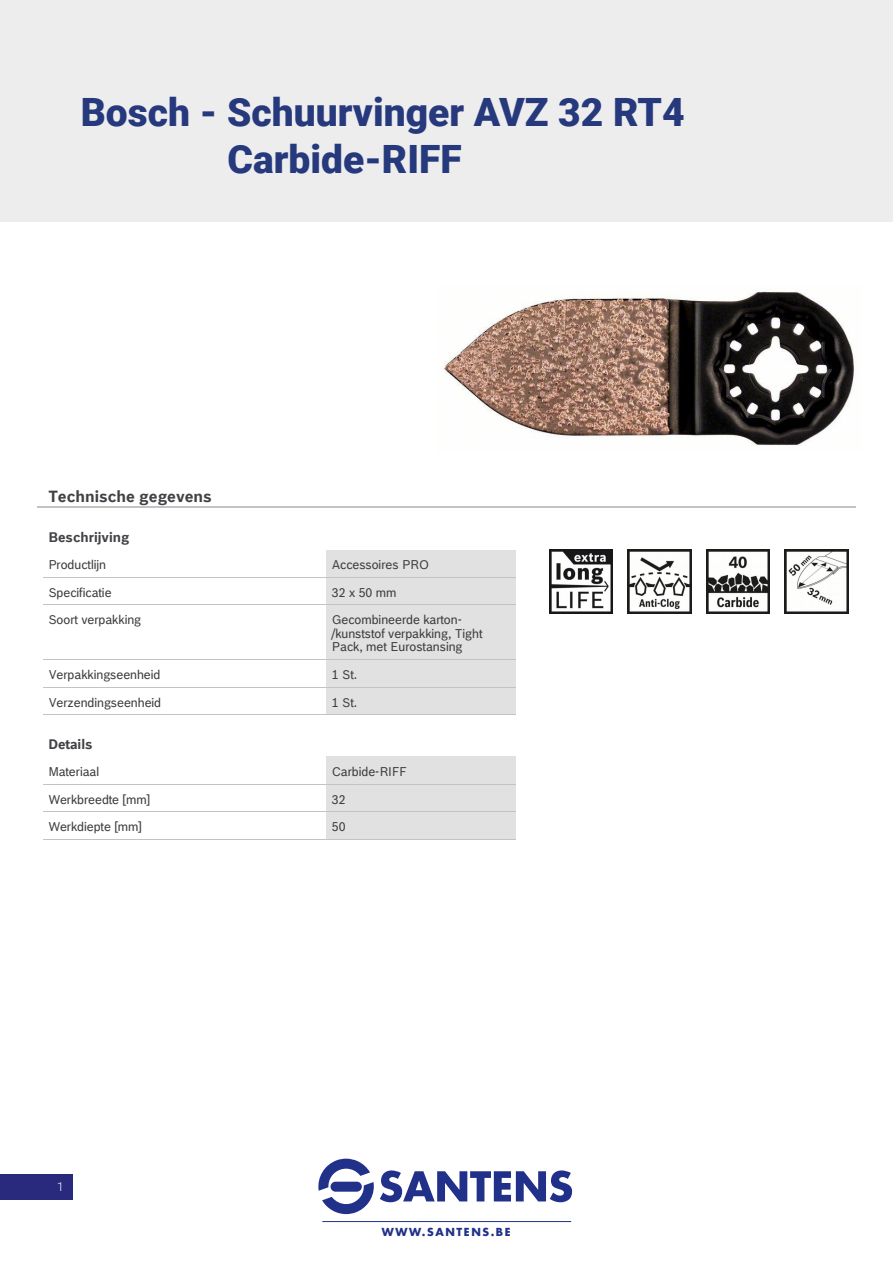
<style>
.page{position:relative;width:893px;height:1263px;background:#fff}
.page>*{position:absolute;margin:0;border:0;box-sizing:border-box;transform-origin:0 0}
.t1{font:900 39px/46.8px "Roboto";color:#26397d}
.t2{font:700 15.75px "Bosch Office Sans";color:#404245}
.t3{font:700 13.5px "Bosch Office Sans";color:#404245}
.t4{font:12.3px/13.5px "Bosch Office Sans";color:#3d3d3d}
.t5{font:300 12px "Roboto";color:#fff}
.t6{font:700 10.8px "Futura Std";letter-spacing:.145em;color:#213189}
</style>
<div class="page">
<div style="left:0;top:1174px;width:72px;height:25px;background:#292a7e"></div>
<svg style="left:380px;top:1170px;width:192px;height:32px"></svg>
<svg style="left:318px;top:1159px;width:56px;height:55px"></svg>
<div style="left:330px;top:1182px;width:32px;height:10px;background:#213189;border-radius:5px"></div>
<hr style="left:322px;top:1221px;width:249px;height:1px;background:#213189">
<div style="left:0;top:0;width:893px;height:221px;background:#ededed"></div>
<hr style="left:37px;top:507px;width:819px;height:1px;background:#c3c3c4">
<div style="left:326px;top:550px;width:189px;height:27px;background:#e1e1e2"></div>
<div style="left:326px;top:577px;width:189px;height:28px;background:#e1e1e2"></div>
<div style="left:326px;top:605px;width:189px;height:54px;background:#e1e1e2"></div>
<div style="left:326px;top:659px;width:189px;height:28px;background:#e1e1e2"></div>
<div style="left:326px;top:687px;width:189px;height:28px;background:#e1e1e2"></div>
<hr style="left:43px;top:577px;width:283px;height:1px;background:#c3c3c4">
<hr style="left:326px;top:577px;width:189px;height:1px;background:#c3c3c4">
<hr style="left:43px;top:605px;width:283px;height:1px;background:#c3c3c4">
<hr style="left:326px;top:605px;width:189px;height:1px;background:#c3c3c4">
<hr style="left:43px;top:659px;width:283px;height:1px;background:#c3c3c4">
<hr style="left:326px;top:659px;width:189px;height:1px;background:#c3c3c4">
<hr style="left:43px;top:687px;width:283px;height:1px;background:#c3c3c4">
<hr style="left:43px;top:714px;width:283px;height:1px;background:#c3c3c4">
<hr style="left:326px;top:687px;width:189px;height:1px;background:#c3c3c4">
<hr style="left:326px;top:714px;width:189px;height:1px;background:#c3c3c4">
<div style="left:326px;top:757px;width:189px;height:27px;background:#e1e1e2"></div>
<div style="left:326px;top:784px;width:189px;height:28px;background:#e1e1e2"></div>
<div style="left:326px;top:812px;width:189px;height:27px;background:#e1e1e2"></div>
<hr style="left:43px;top:784px;width:283px;height:1px;background:#c3c3c4">
<hr style="left:326px;top:784px;width:189px;height:1px;background:#c3c3c4">
<hr style="left:43px;top:811px;width:283px;height:1px;background:#c3c3c4">
<hr style="left:43px;top:839px;width:283px;height:1px;background:#c3c3c4">
<hr style="left:326px;top:811px;width:189px;height:1px;background:#c3c3c4">
<hr style="left:326px;top:839px;width:189px;height:1px;background:#c3c3c4">
<img style="left:444px;top:291px;width:410px;height:155px">
<img style="left:549px;top:549px;width:64px;height:64px">
<img style="left:627px;top:549px;width:64px;height:64px">
<img style="left:706px;top:549px;width:64px;height:64px">
<img style="left:784px;top:549px;width:64px;height:64px">
<p class="t1" style="left:227px;top:87px;width:459px;text-indent:-147px">Bosch - Schuurvinger AVZ 32 RT4<br>Carbide-RIFF</p>
<p class="t2" style="left:48px;top:487px;width:165px">Technische gegevens</p>
<p class="t3" style="left:48px;top:529px;width:82px">Beschrijving</p>
<p class="t4" style="left:48px;top:558px;width:59px">Productlijn</p>
<p class="t4" style="left:332px;top:558px;width:98px">Accessoires PRO</p>
<p class="t4" style="left:48px;top:585px;width:65px">Specificatie</p>
<p class="t4" style="left:332px;top:585px;width:66px">32 x 50 mm</p>
<p class="t4" style="left:48px;top:613px;width:94px">Soort verpakking</p>
<p class="t4" style="left:332px;top:613px;width:152px">Gecombineerde karton-/kunststof verpakking, Tight<br>Pack, met Eurostansing</p>
<p class="t4" style="left:48px;top:668px;width:114px">Verpakkingseenheid</p>
<p class="t4" style="left:332px;top:668px;width:27px">1 St.</p>
<p class="t4" style="left:48px;top:695px;width:114px">Verzendingseenheid</p>
<p class="t4" style="left:332px;top:695px;width:27px">1 St.</p>
<p class="t3" style="left:48px;top:735px;width:46px">Details</p>
<p class="t4" style="left:48px;top:765px;width:52px">Materiaal</p>
<p class="t4" style="left:332px;top:765px;width:76px">Carbide-RIFF</p>
<p class="t4" style="left:48px;top:792px;width:103px">Werkbreedte [mm]</p>
<p class="t4" style="left:332px;top:792px;width:15px">32</p>
<p class="t4" style="left:48px;top:820px;width:95px">Werkdiepte [mm]</p>
<p class="t4" style="left:332px;top:820px;width:15px">50</p>
<p class="t5" style="left:57px;top:1178px;width:8px">1</p>
<p class="t6" style="left:382px;top:1224px;width:130px">WWW.SANTENS.BE</p>
</div>
